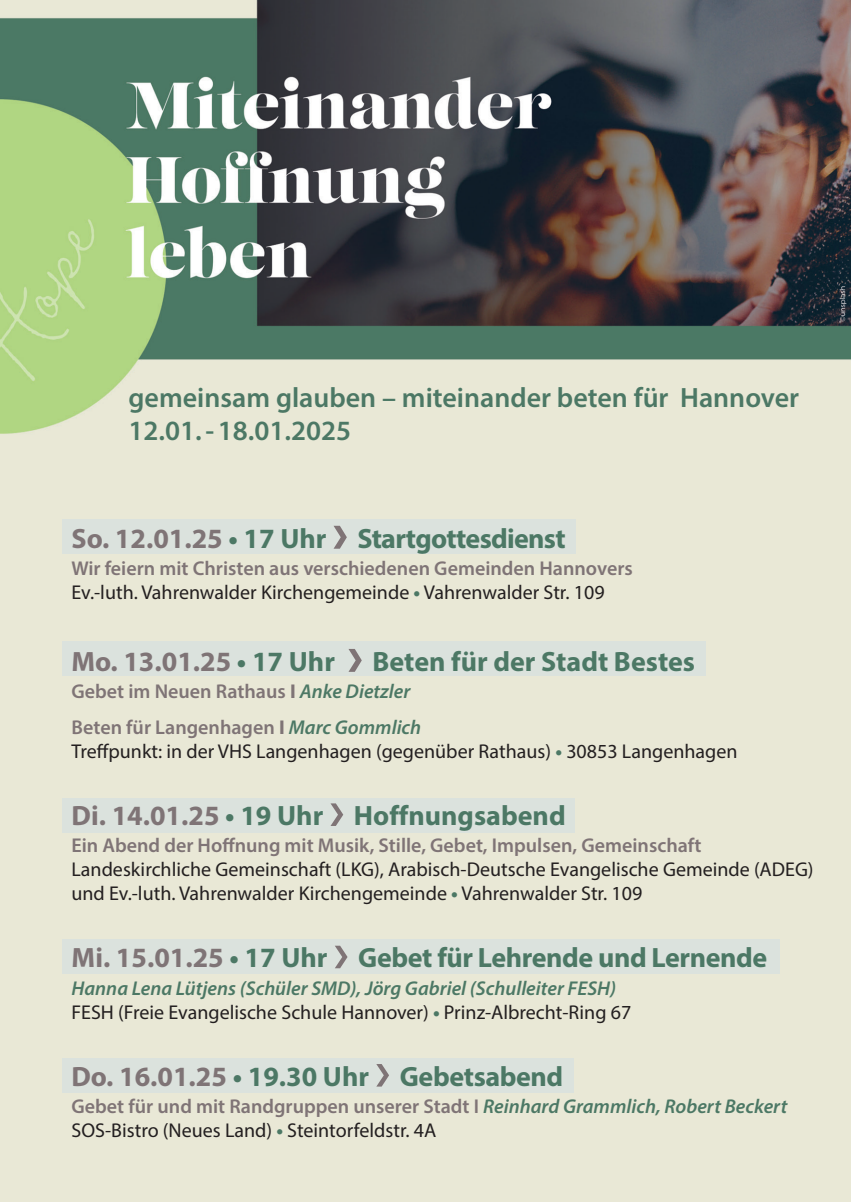
<style>
.page{position:relative;width:851px;height:1202px;background:#fff}
.page>*{position:absolute;margin:0;border:0;box-sizing:border-box;transform-origin:0 0}
.t1{font:700 28px "Myriad Pro";color:#4c7865}
.t2{font:600 28px/34px "Myriad Pro";color:#4c7865}
.t3{font:700 28px "Myriad Pro";letter-spacing:-.025em;color:#4c7865}
.t4{font:20px/24px "Myriad Pro";color:#231f20}
.t5{font:600 20px/36px "Myriad Pro";color:#7f7476}
.s1{color:#7f7476}
.s2{font-size:60px;color:#7f7476}
.s3{font-weight:600;color:#7f7476}
.s4{font-weight:700;color:#4c7865}
.s5{font-weight:700}
.s6{font-style:italic;color:#4c7865}
.s7{font-weight:600;font-size:60px;color:#7f7476}
.s8{font-weight:600;font-style:italic;color:#4c7865}
</style>
<div class="page">
<img style="left:0;top:0;width:850px;height:1202px">
<div style="left:62px;top:520px;width:513px;height:34px;background:#dbe2dd"></div>
<div style="left:62px;top:642px;width:643px;height:34px;background:#dbe2dd"></div>
<div style="left:62px;top:939px;width:717px;height:34px;background:#dbe2dd"></div>
<div style="left:62px;top:1058px;width:512px;height:34px;background:#dbe2dd"></div>
<div style="left:62px;top:799px;width:513px;height:34px;background:#dbe2dd"></div>
<h1 class="t2" style="left:129px;top:379px;width:672px">gemeinsam glauben – miteinander beten für Hannover<br>12.01.-18.01.2025</h1>
<h1 class="t3" style="left:71px;top:520px;width:495px"><span class="s1">So. 12.01.25</span> • 17 Uhr <span class="s2">›</span> Startgottesdienst</h1>
<p class="t4" style="left:71px;top:556px;width:562px"><span class="s3">Wir feiern mit Christen aus verschiedenen Gemeinden Hannovers<br></span>Ev.-luth. Vahrenwalder Kirchengemeinde <span class="s4">•</span> Vahrenwalder Str. 109</p>
<h1 class="t1" style="left:71px;top:643px;width:625px"><span class="s1">Mo. 13.01.25</span> • 17 Uhr <span class="s2">›</span> Beten für der Stadt Bestes</h1>
<p class="t5" style="left:71px;top:673px;width:351px">Gebet im Neuen Rathaus <span class="s5">I</span> <span class="s6">Anke Dietzler<br></span>Beten für Langenhagen <span class="s5">I</span> <span class="s6">Marc Gommlich</span></p>
<p class="t4" style="left:71px;top:739px;width:667px">Treffpunkt: in der VHS Langenhagen (gegenüber Rathaus) <span class="s4">•</span> 30853 Langenhagen</p>
<h1 class="t1" style="left:71px;top:797px;width:495px"><span class="s1">Di. 14.01.25</span> • 19 Uhr <span class="s7">›</span> Hoffnungsabend</h1>
<p class="t5" style="left:71px;top:827px;width:631px">Ein Abend der Hoffnung mit Musik, Stille, Gebet, Impulsen, Gemeinschaft</p>
<p class="t4" style="left:71px;top:857px;width:743px">Landeskirchliche Gemeinschaft (LKG), Arabisch-Deutsche Evangelische Gemeinde (ADEG) und Ev.-luth. Vahrenwalder Kirchengemeinde <span class="s4">•</span> Vahrenwalder Str. 109</p>
<h1 class="t1" style="left:71px;top:940px;width:697px"><span class="s1">Mi. 15.01.25</span> • 17 Uhr <span class="s7">›</span> Gebet für Lehrende und Lernende</h1>
<p class="t4" style="left:71px;top:975px;width:561px"><span class="s8">Hanna Lena Lütjens (Schüler SMD), Jörg Gabriel (Schulleiter FESH)<br></span>FESH (Freie Evangelische Schule Hannover) <span class="s4">•</span> Prinz-Albrecht-Ring 67</p>
<h1 class="t1" style="left:71px;top:1058px;width:493px"><span class="s1">Do. 16.01.25</span> • 19.30 Uhr <span class="s7">›</span> Gebetsabend</h1>
<p class="t4" style="left:71px;top:1094px;width:717px"><span class="s3">Gebet für und mit Randgruppen unserer Stadt I</span> <span class="s8">Reinhard Grammlich, Robert Beckert<br></span>SOS-Bistro (Neues Land) <span class="s4">•</span> Steintorfeldstr. 4A</p>
</div>
